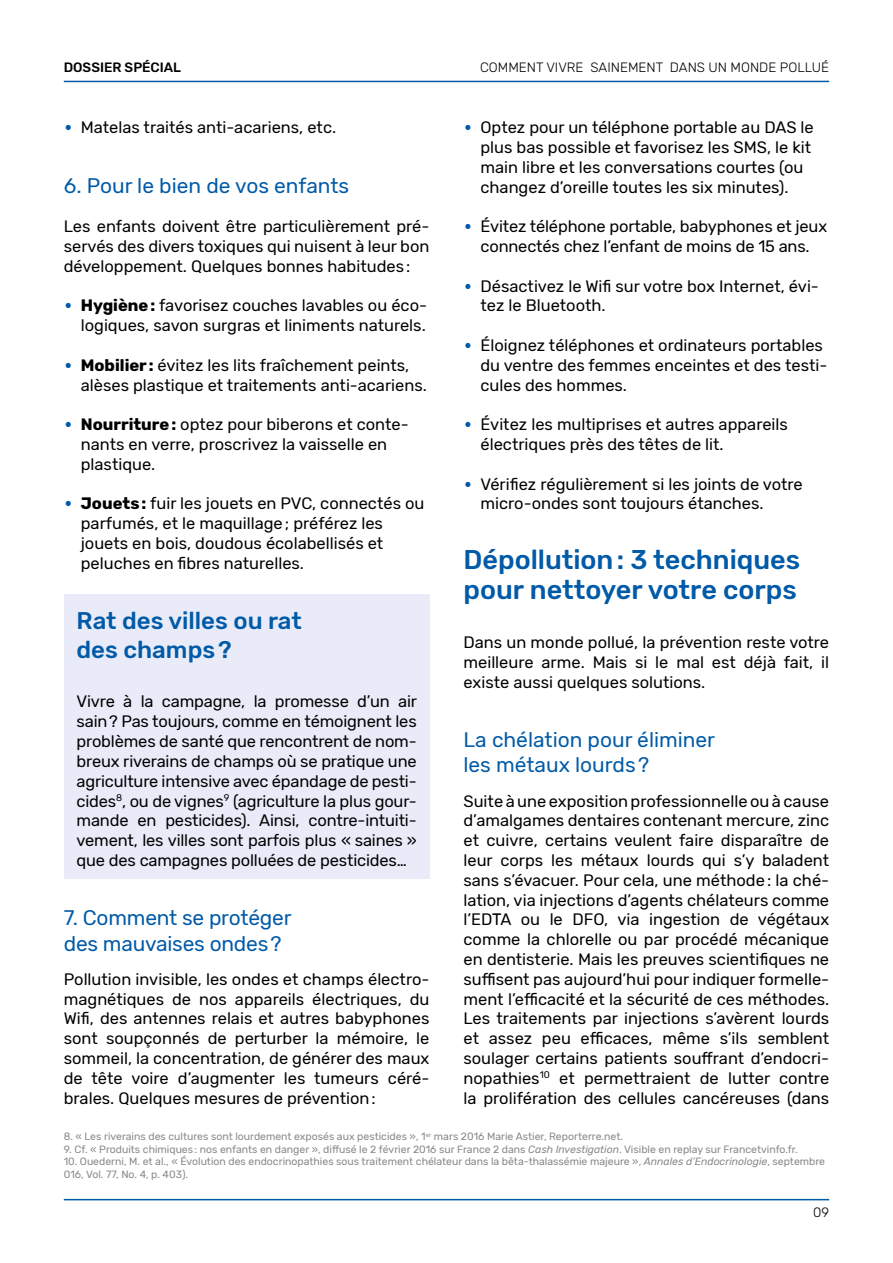
<style>
.page{position:relative;width:893px;height:1263px;background:#fff}
.page>*{position:absolute;margin:0;border:0;box-sizing:border-box;transform-origin:0 0}
.t1{font:500 27px/30px "Rubik";color:#005aa7}
.t2{font:500 24px/28.8px "Rubik";color:#005aa7}
.t3{font:21px/25.2px "Rubik";color:#005aa7}
.t4{font:16.5px/19.8px "Rubik";color:#000}
.t5{font:300 13.5px "Rubik";color:#000}
.t6{font:500 13.5px "Rubik";color:#000}
.t7{font:10.5px/12.6px "Rubik";color:#878787}
.s1{font-family:"Adonis";color:#005aa7}
.s2{font-weight:700}
.s3{font-style:italic}
</style>
<div class="page">
<hr style="left:64px;top:81px;width:765px;height:1px;background:#005aa7">
<hr style="left:64px;top:1199px;width:765px;height:1px;background:#005aa7">
<div style="left:64px;top:594px;width:365px;height:285px;background:#e9ecf8"></div>
<p class="t6" style="left:64px;top:60px;width:119px">DOSSIER SPÉCIAL</p>
<p class="t5" style="left:480px;top:60px;width:351px">COMMENT VIVRE SAINEMENT DANS UN MONDE POLLUÉ</p>
<p class="t4" style="left:64px;top:118px;width:274px"><span class="s1">•</span> Matelas traités anti-acariens, etc.</p>
<p class="t4" style="left:480px;top:118px;width:335px;text-indent:-17px"><span class="s1">•</span> Optez pour un téléphone portable au DAS le plus bas possible et favorisez les SMS, le kit main libre et les conversations courtes (ou changez d’oreille toutes les six minutes).</p>
<p class="t4" style="left:463px;top:217px;width:365px;text-align:center"><span class="s1">•</span> Évitez téléphone portable, babyphones et jeux connectés chez l’enfant de moins de 15 ans.</p>
<p class="t4" style="left:480px;top:276px;width:340px;text-indent:-17px"><span class="s1">•</span> Désactivez le Wifi sur votre box Internet, évi&shy;tez le Bluetooth.</p>
<p class="t4" style="left:480px;top:336px;width:348px;text-indent:-17px"><span class="s1">•</span> Éloignez téléphones et ordinateurs portables du ventre des femmes enceintes et des testi&shy;cules des hommes.</p>
<p class="t4" style="left:480px;top:415px;width:309px;text-indent:-17px"><span class="s1">•</span> Évitez les multiprises et autres appareils électriques près des têtes de lit.</p>
<p class="t4" style="left:480px;top:474px;width:324px;text-indent:-17px"><span class="s1">•</span> Vérifiez régulièrement si les joints de votre micro-ondes sont toujours étanches.</p>
<h1 class="t1" style="left:463px;top:545px;width:338px">Dépollution: 3 techniques pour nettoyer votre corps</h1>
<p class="t4" style="left:463px;top:633px;width:367px;text-align:justify">Dans un monde pollué, la prévention reste votre meilleure arme. Mais si le mal est déjà fait, il existe aussi quelques solutions.</p>
<p class="t3" style="left:64px;top:173px;width:287px">6. Pour le bien de vos enfants</p>
<p class="t4" style="left:64px;top:217px;width:367px;text-align:justify">Les enfants doivent être particulièrement pré&shy;servés des divers toxiques qui nuisent à leur bon développement. Quelques bonnes habitudes:</p>
<p class="t4" style="left:64px;top:296px;width:365px;text-align:right"><span class="s1">•</span> <span class="s2">Hygiène:</span> favorisez couches lavables ou éco&shy;logiques, savon surgras et liniments naturels.</p>
<p class="t4" style="left:81px;top:356px;width:348px;text-indent:-17px"><span class="s1">•</span> <span class="s2">Mobilier:</span> évitez les lits fraîchement peints, alèses plastique et traitements anti-acariens.</p>
<p class="t4" style="left:81px;top:415px;width:329px;text-indent:-17px"><span class="s1">•</span> <span class="s2">Nourriture:</span> optez pour biberons et conte&shy;nants en verre, proscrivez la vaisselle en plastique.</p>
<p class="t4" style="left:81px;top:494px;width:345px;text-indent:-17px"><span class="s1">•</span> <span class="s2">Jouets:</span> fuir les jouets en PVC, connectés ou parfumés, et le maquillage; préférez les jouets en bois, doudous écolabellisés et peluches en fibres naturelles.</p>
<h2 class="t2" style="left:77px;top:607px;width:227px">Rat des villes ou rat des champs?</h2>
<p class="t4" style="left:77px;top:692px;width:342px;text-align:justify">Vivre à la campagne, la promesse d’un air sain? Pas toujours, comme en témoignent les problèmes de santé que rencontrent de nom&shy;breux riverains de champs où se pratique une agriculture intensive avec épandage de pesti&shy;cides<sup>8</sup>, ou de vignes<sup>9</sup> (agriculture la plus gour&shy;mande en pesticides). Ainsi, contre-intuiti&shy;vement, les villes sont parfois plus « saines » que des campagnes polluées de pesticides…</p>
<p class="t3" style="left:463px;top:728px;width:253px">La chélation pour éliminer les métaux lourds?</p>
<p class="t4" style="left:463px;top:791px;width:367px;text-align:justify">Suite à une exposition professionnelle ou à cause d’amalgames dentaires contenant mercure, zinc et cuivre, certains veulent faire disparaître de leur corps les métaux lourds qui s’y baladent sans s’évacuer. Pour cela, une méthode: la ché&shy;lation, via injections d’agents chélateurs comme l’EDTA ou le DFO, via ingestion de végétaux comme la chlorelle ou par procédé mécanique en dentisterie. Mais les preuves scientifiques ne suffisent pas aujourd’hui pour indiquer formelle&shy;ment l’efficacité et la sécurité de ces méthodes.<br>Les traitements par injections s’avèrent lourds et assez peu efficaces, même s’ils semblent soulager certains patients souffrant d’endocri&shy;nopathies<sup>10</sup> et permettraient de lutter contre la prolifération des cellules cancéreuses (dans</p>
<p class="t3" style="left:64px;top:906px;width:229px">7. Comment se protéger des mauvaises ondes?</p>
<p class="t4" style="left:64px;top:969px;width:367px;text-align:justify">Pollution invisible, les ondes et champs électro&shy;magnétiques de nos appareils électriques, du Wifi, des antennes relais et autres babyphones sont soupçonnés de perturber la mémoire, le sommeil, la concentration, de générer des maux de tête voire d’augmenter les tumeurs céré&shy;brales. Quelques mesures de prévention:</p>
<p class="t7" style="left:64px;top:1130px;width:561px">8. « Les riverains des cultures sont lourdement exposés aux pesticides », 1<sup>er</sup> mars 2016 Marie Astier, Reporterre.net.</p>
<p class="t7" style="left:64px;top:1143px;width:736px">9. Cf. « Produits chimiques: nos enfants en danger », diffusé le 2 février 2016 sur France 2 dans <span class="s3">Cash Investigation</span>. Visible en replay sur Francetvinfo.fr.</p>
<p class="t7" style="left:64px;top:1156px;width:763px">10. Ouederni, M. et al., « Évolution des endocrinopathies sous traitement chélateur dans la bêta-thalassémie majeure », <span class="s3">Annales d’Endocrinologie</span>, septembre<br>016, Vol. 77, No. 4, p. 403).</p>
<p class="t5" style="left:813px;top:1205px;width:18px">09</p>
</div>
